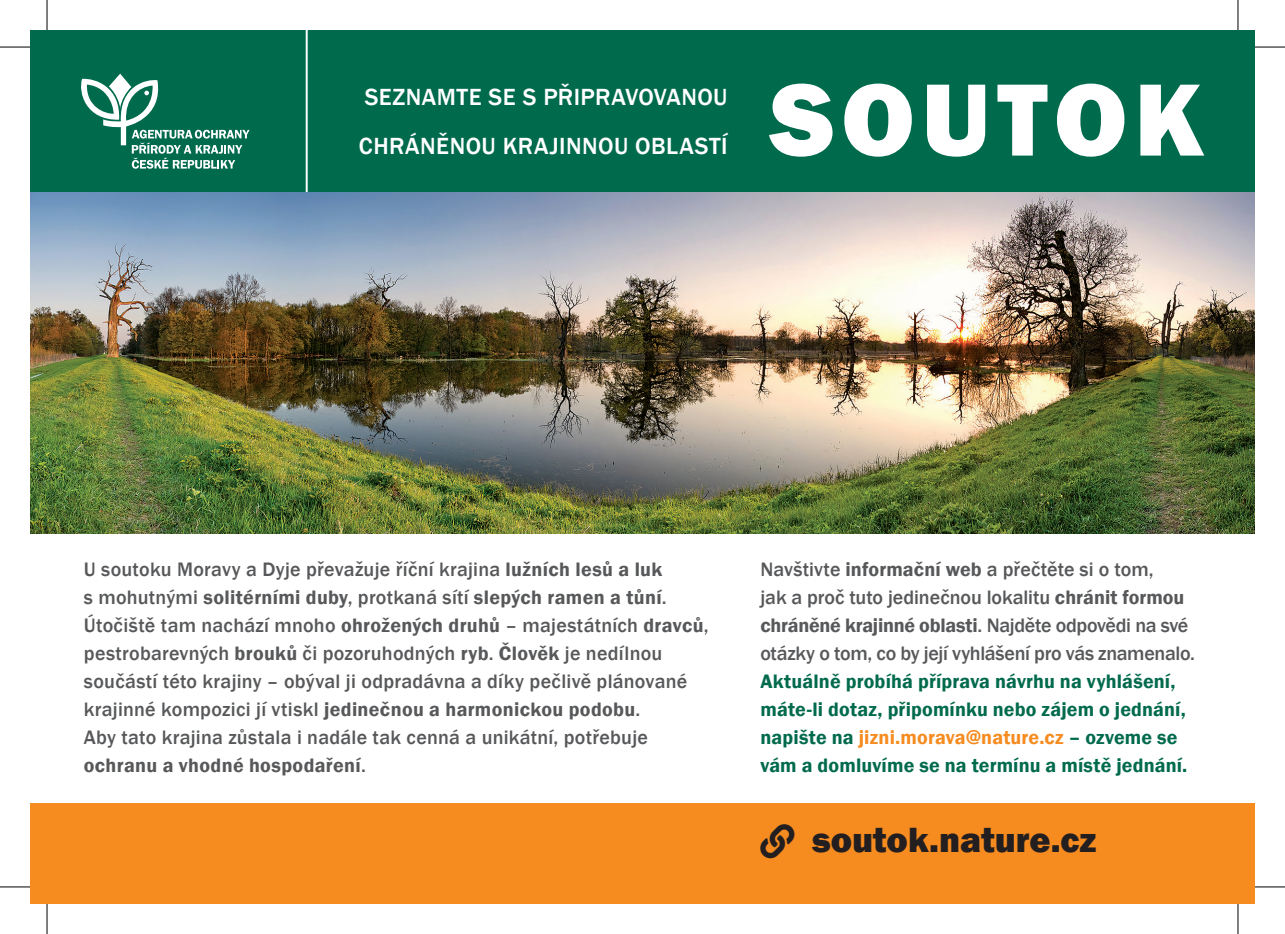
<style>
.page{position:relative;width:1285px;height:934px;background:#fff}
.page>*{position:absolute;margin:0;border:0;box-sizing:border-box;transform-origin:0 0}
.t1{font:800 106.2px "Franklin Gothic";letter-spacing:.065em;color:#fff}
.t2{font:800 36px "Franklin Gothic";color:#231f20}
.t3{font:500 24px/49.2px "Franklin Gothic";letter-spacing:.02em;color:#fff}
.t4{font:500 20px/28px "Franklin Gothic";letter-spacing:.015em;color:#57585a}
.t5{font:600 20px/28px "Franklin Gothic";letter-spacing:.005em;color:#006a4d}
.s1{font-weight:600}
.s2{font-weight:500;color:#57585a}
.s3{color:#57585a}
.s4{color:#f68b1f}
</style>
<div class="page">
<div style="left:30px;top:30px;width:1225px;height:162px;background:#006a4d"></div>
<hr style="left:306px;top:30px;width:2px;height:162px;background:#fff">
<div style="left:30px;top:802px;width:1225px;height:101px;background:#f68b1f"></div>
<img style="left:30px;top:192px;width:1225px;height:341px">
<svg style="left:81px;top:74px;width:168px;height:95px"></svg>
<hr style="left:0;top:47px;width:30px;height:1px;background:#000">
<hr style="left:1255px;top:47px;width:30px;height:1px;background:#000">
<hr style="left:0;top:886px;width:30px;height:1px;background:#000">
<hr style="left:1255px;top:886px;width:30px;height:1px;background:#000">
<hr style="left:47px;top:0;width:1px;height:30px;background:#000">
<hr style="left:47px;top:903px;width:1px;height:30px;background:#000">
<hr style="left:1237px;top:0;width:1px;height:30px;background:#000">
<hr style="left:1237px;top:903px;width:1px;height:30px;background:#000">
<p class="t3" style="left:359px;top:73px;width:370px">SEZNAMTE SE S PŘIPRAVOVANOU<br>CHRÁNĚNOU KRAJINNOU OBLASTÍ</p>
<p class="t1" style="left:770px;top:51px;width:435px">SOUTOK</p>
<p class="t4" style="left:84px;top:555px;width:626px">U soutoku Moravy a Dyje převažuje říční krajina <span class="s1">lužních lesů a luk<br></span>s mohutnými <span class="s1">solitérními duby</span>, protkaná sítí <span class="s1">slepých ramen a tůní</span>.<br>Útočiště tam nachází mnoho <span class="s1">ohrožených druhů</span> – majestátních <span class="s1">dravců</span>, pestrobarevných <span class="s1">brouků</span> či pozoruhodných <span class="s1">ryb</span>. <span class="s1">Člověk</span> je nedílnou součástí této krajiny – obýval ji odpradávna a díky pečlivě plánované krajinné kompozici jí vtiskl <span class="s1">jedinečnou a harmonickou podobu</span>.<br>Aby tato krajina zůstala i nadále tak cenná a unikátní, potřebuje <span class="s1">ochranu a vhodné hospodaření</span>.</p>
<p class="t5" style="left:760px;top:555px;width:436px"><span class="s2">Navštivte</span> <span class="s3">informační web</span> <span class="s2">a přečtěte si o tom,<br>jak a proč tuto jedinečnou lokalitu</span> <span class="s3">chránit formou chráněné krajinné oblasti</span><span class="s2">. Najděte odpovědi na své otázky o tom, co by její vyhlášení pro vás znamenalo.<br></span>Aktuálně probíhá příprava návrhu na vyhlášení, máte-li dotaz, připomínku nebo zájem o jednání, napište na <span class="s4">jizni.morava@nature.cz</span> – ozveme se vám a domluvíme se na termínu a místě jednání.</p>
<p class="t2" style="left:811px;top:816px;width:286px">soutok.nature.cz</p>
</div>
